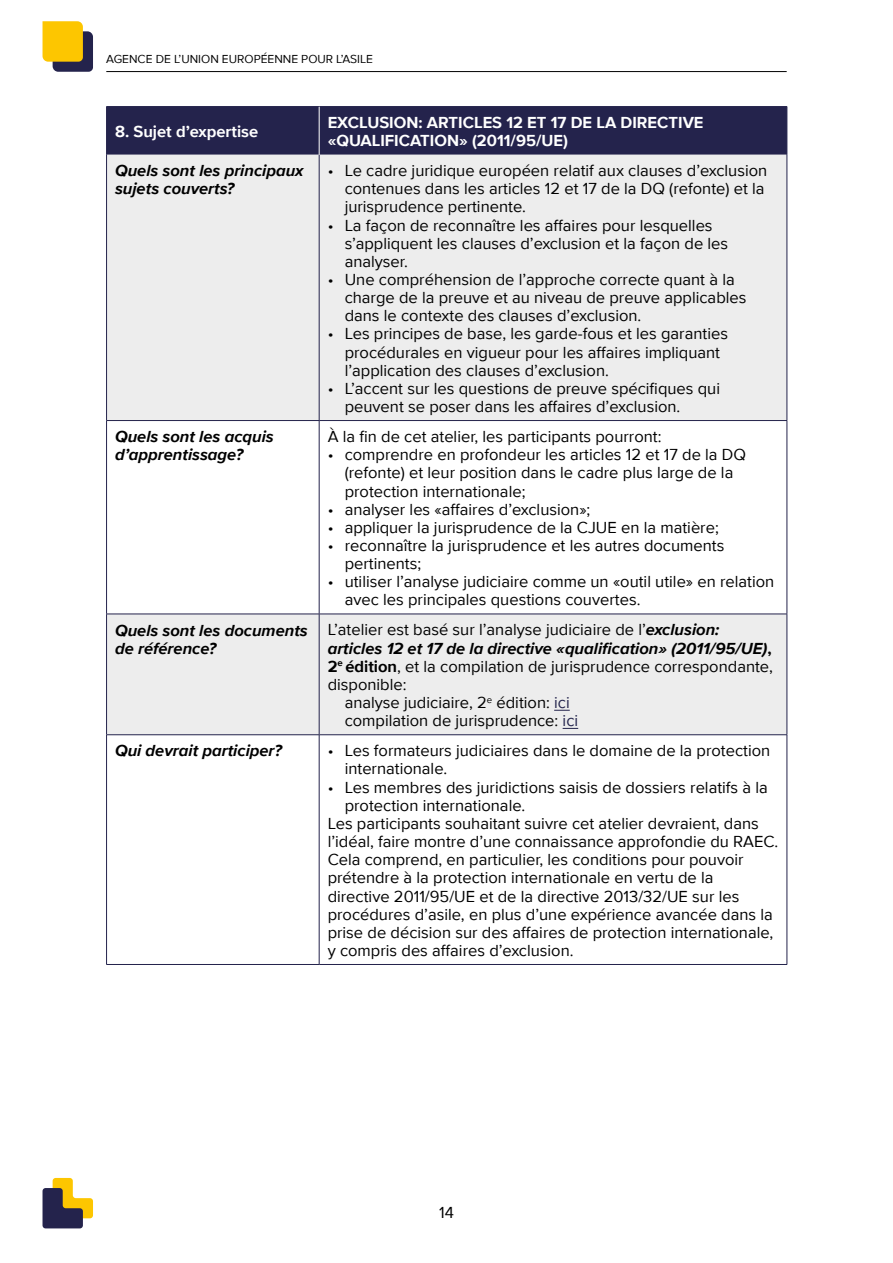
<style>
.page{position:relative;width:893px;height:1263px;background:#fff}
.page>*{position:absolute;margin:0;border:0;box-sizing:border-box;transform-origin:0 0}
.TABLE_Body_text{font:16.5px/18.1px "Proxima Nova";color:#000}
.TABLE_Body_text-2{font:italic 700 16.5px/18.1px "Proxima Nova";color:#000}
.TABLE_Header{font:700 16.5px/18.1px "Proxima Nova";color:#fff}
.t1{font:12px "Proxima Nova";color:#000}
.s1{font-weight:700;font-style:italic}
.s2{font-weight:700}
.s3{color:#23244c}
</style>
<div class="page">
<svg style="left:43px;top:1178px;width:50px;height:50px"></svg>
<svg style="left:43px;top:21px;width:50px;height:51px;background:#c19e2e"></svg>
<hr style="left:106px;top:71px;width:681px;height:1px;background:#000">
<div style="left:107px;top:107px;width:680px;height:48px;background:#24234c"></div>
<svg style="left:107px;top:155px;width:680px;height:579px;fill:#ededed"></svg>
<hr style="left:106px;top:106px;width:213px;height:1px;background:#24234c">
<hr style="left:106px;top:107px;width:1px;height:48px;background:#24234c">
<hr style="left:319px;top:106px;width:468px;height:1px;background:#24234c">
<hr style="left:787px;top:107px;width:1px;height:48px;background:#24234c">
<hr style="left:106px;top:155px;width:1px;height:265px;background:#24234c">
<hr style="left:319px;top:155px;width:1px;height:265px;background:#24234c">
<hr style="left:787px;top:155px;width:1px;height:265px;background:#24234c">
<hr style="left:106px;top:420px;width:213px;height:1px;background:#24234c">
<hr style="left:106px;top:421px;width:1px;height:193px;background:#24234c">
<hr style="left:319px;top:420px;width:468px;height:1px;background:#24234c">
<hr style="left:319px;top:421px;width:1px;height:193px;background:#24234c">
<hr style="left:787px;top:421px;width:1px;height:193px;background:#24234c">
<hr style="left:106px;top:614px;width:213px;height:1px;background:#24234c">
<hr style="left:106px;top:614px;width:1px;height:120px;background:#24234c">
<hr style="left:319px;top:614px;width:468px;height:1px;background:#24234c">
<hr style="left:319px;top:614px;width:1px;height:120px;background:#24234c">
<hr style="left:787px;top:614px;width:1px;height:120px;background:#24234c">
<hr style="left:106px;top:734px;width:213px;height:1px;background:#24234c">
<hr style="left:106px;top:735px;width:1px;height:229px;background:#24234c">
<hr style="left:319px;top:734px;width:468px;height:1px;background:#24234c">
<hr style="left:319px;top:735px;width:1px;height:229px;background:#24234c">
<hr style="left:787px;top:735px;width:1px;height:229px;background:#24234c">
<hr style="left:106px;top:964px;width:213px;height:1px;background:#24234c">
<hr style="left:319px;top:964px;width:468px;height:1px;background:#24234c">
<hr style="left:319px;top:107px;width:1px;height:48px;background:#fff">
<svg style="left:554px;top:710px;width:16px;height:1px"></svg>
<svg style="left:563px;top:728px;width:15px;height:1px"></svg>
<p class="t1" style="left:106px;top:50px;width:268px">AGENCE DE L’UNION EUROPÉENNE POUR L’ASILE</p>
<p class="TABLE_Header" style="left:115px;top:122px;width:145px">8. Sujet d’expertise</p>
<p class="TABLE_Header" style="left:328px;top:113px;width:377px">EXCLUSION: ARTICLES 12 ET 17 DE LA DIRECTIVE «QUALIFICATION» (2011/95/UE)</p>
<p class="TABLE_Body_text-2" style="left:115px;top:161px;width:190px">Quels sont les principaux sujets couverts?</p>
<p class="TABLE_Body_text" style="left:345px;top:161px;width:424px;text-indent:-17px">• Le cadre juridique européen relatif aux clauses d’exclusion contenues dans les articles 12 et 17 de la DQ (refonte) et la jurisprudence pertinente.</p>
<p class="TABLE_Body_text" style="left:345px;top:215px;width:385px;text-indent:-17px">• La façon de reconnaître les affaires pour lesquelles s’appliquent les clauses d’exclusion et la façon de les analyser.</p>
<p class="TABLE_Body_text" style="left:345px;top:270px;width:403px;text-indent:-17px">• Une compréhension de l’approche correcte quant à la charge de la preuve et au niveau de preuve applicables dans le contexte des clauses d’exclusion.</p>
<p class="TABLE_Body_text" style="left:345px;top:324px;width:385px;text-indent:-17px">• Les principes de base, les garde-fous et les garanties procédurales en vigueur pour les affaires impliquant l’application des clauses d’exclusion.</p>
<p class="TABLE_Body_text" style="left:345px;top:379px;width:377px;text-indent:-17px">• L’accent sur les questions de preuve spécifiques qui peuvent se poser dans les affaires d’exclusion.</p>
<p class="TABLE_Body_text-2" style="left:115px;top:427px;width:160px">Quels sont les acquis d’apprentissage?</p>
<p class="TABLE_Body_text" style="left:328px;top:427px;width:335px">À la fin de cet atelier, les participants pourront:</p>
<p class="TABLE_Body_text" style="left:345px;top:445px;width:403px;text-indent:-17px">• comprendre en profondeur les articles 12 et 17 de la DQ (refonte) et leur position dans le cadre plus large de la protection internationale;</p>
<p class="TABLE_Body_text" style="left:328px;top:499px;width:264px">• analyser les «affaires d’exclusion»;</p>
<p class="TABLE_Body_text" style="left:328px;top:517px;width:393px">• appliquer la jurisprudence de la CJUE en la matière;</p>
<p class="TABLE_Body_text" style="left:345px;top:536px;width:381px;text-indent:-17px">• reconnaître la jurisprudence et les autres documents pertinents;</p>
<p class="TABLE_Body_text" style="left:345px;top:572px;width:431px;text-indent:-17px">• utiliser l’analyse judiciaire comme un «outil utile» en relation avec les principales questions couvertes.</p>
<p class="TABLE_Body_text-2" style="left:115px;top:620px;width:194px">Quels sont les documents de référence?</p>
<p class="TABLE_Body_text" style="left:328px;top:620px;width:447px">L’atelier est basé sur l’analyse judiciaire de l’<span class="s1">exclusion: articles 12 et 17 de la directive «qualification» (2011/95/UE)</span><span class="s2">, 2</span><sup>e</sup> <span class="s2">édition</span>, et la compilation de jurisprudence correspondante, disponible:</p>
<p class="TABLE_Body_text" style="left:345px;top:693px;width:227px">analyse judiciaire, 2<sup>e</sup> édition: <span class="s3">ici</span></p>
<p class="TABLE_Body_text" style="left:345px;top:711px;width:235px">compilation de jurisprudence: <span class="s3">ici</span></p>
<p class="TABLE_Body_text-2" style="left:115px;top:741px;width:169px">Qui devrait participer?</p>
<p class="TABLE_Body_text" style="left:345px;top:741px;width:427px;text-indent:-17px">• Les formateurs judiciaires dans le domaine de la protection internationale.</p>
<p class="TABLE_Body_text" style="left:345px;top:777px;width:425px;text-indent:-17px">• Les membres des juridictions saisis de dossiers relatifs à la protection internationale.</p>
<p class="TABLE_Body_text" style="left:328px;top:814px;width:452px">Les participants souhaitant suivre cet atelier devraient, dans l’idéal, faire montre d’une connaissance approfondie du RAEC.<br>Cela comprend, en particulier, les conditions pour pouvoir prétendre à la protection internationale en vertu de la directive 2011/95/UE et de la directive 2013/32/UE sur les procédures d’asile, en plus d’une expérience avancée dans la prise de décision sur des affaires de protection internationale, y compris des affaires d’exclusion.</p>
<p class="TABLE_Body_text" style="left:439px;top:1203px;width:16px">14</p>
</div>
